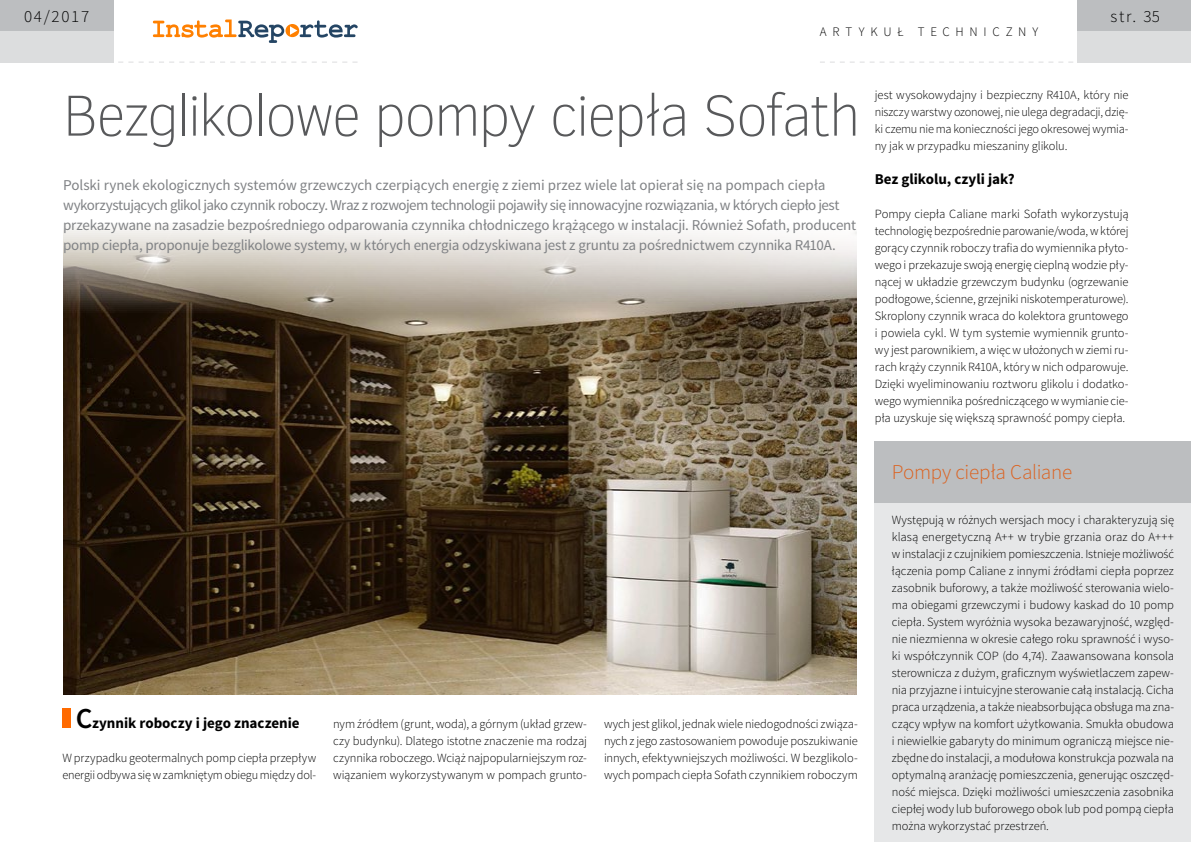
<style>
.page{position:relative;width:1191px;height:842px;background:#fff}
.page>*{position:absolute;margin:0;border:0;box-sizing:border-box;transform-origin:0 0}
.t1{font:100 59px "Clear Sans";letter-spacing:-.045em;color:#58595b}
.t2{font:300 21px "Source Sans Pro";letter-spacing:-.01em;color:#dc611e}
.t3{font:300 17px "Source Sans Pro";letter-spacing:.1em;color:#000}
.t4{font:15px/20px "Source Sans Pro";letter-spacing:-.015em;color:#808285}
.t5{font:700 15px "Source Sans Pro";letter-spacing:-.005em;color:#000}
.t6{font:300 13px "Source Sans Pro";letter-spacing:.44em;color:#000}
.t7{font:300 12.5px/17px "Source Sans Pro";letter-spacing:-.01em;color:#000;text-align:justify}
.s1{font-weight:600;font-size:29px}
</style>
<div class="page">
<div style="left:1077px;top:0;width:114px;height:31px;background:#bcbec0"></div>
<div style="left:1077px;top:31px;width:114px;height:31px;background:#dcddde"></div>
<svg style="left:153px;top:20px;width:204px;height:23px"></svg>
<div style="left:0;top:0;width:113px;height:31px;background:#bcbec0"></div>
<div style="left:0;top:31px;width:113px;height:31px;background:#dcddde"></div>
<svg style="left:108px;top:62px;width:249px;height:1px"></svg>
<svg style="left:820px;top:62px;width:263px;height:1px"></svg>
<img style="left:63px;top:228px;width:793px;height:466px">
<div style="left:62px;top:708px;width:9px;height:20px;background:#ff6a00"></div>
<div style="left:874px;top:441px;width:317px;height:63px;background:#bcbec0"></div>
<div style="left:874px;top:504px;width:317px;height:338px;background:#e6e7e8"></div>
<h3 class="t3" style="left:24px;top:6px;width:67px">04/2017</h3>
<h3 class="t3" style="left:1110px;top:6px;width:51px">str. 35</h3>
<p class="t6" style="left:820px;top:24px;width:220px">artykuł techniczny</p>
<h1 class="t1" style="left:62px;top:77px;width:800px">Bezglikolowe pompy ciepła Sofath</h1>
<p class="t4" style="left:63px;top:175px;width:794px">Polski rynek ekologicznych systemów grzewczych czerpiących energię z ziemi przez wiele lat opierał się na pompach ciepła wykorzystujących glikol jako czynnik roboczy. Wraz z rozwojem technologii pojawiły się innowacyjne rozwiązania, w których ciepło jest przekazywane na zasadzie bezpośredniego odparowania czynnika chłodniczego krążącego w instalacji. Również Sofath, producent pomp ciepła, proponuje bezglikolowe systemy, w których energia odzyskiwana jest z gruntu za pośrednictwem czynnika R410A.</p>
<p class="t5" style="left:76px;top:714px;width:225px"><span class="s1">C</span>zynnik roboczy i jego znaczenie</p>
<p class="t7" style="left:62px;top:750px;width:255px">W przypadku geotermalnych pomp ciepła przepływ energii odbywa się w zamkniętym obiegu między dol-</p>
<p class="t7" style="left:333px;top:716px;width:255px">nym źródłem (grunt, woda), a górnym (układ grzew&shy;czy budynku). Dlatego istotne znaczenie ma rodzaj czynnika roboczego. Wciąż najpopularniejszym roz&shy;wiązaniem wykorzystywanym w pompach grunto-</p>
<p class="t7" style="left:604px;top:716px;width:255px">wych jest glikol, jednak wiele niedogodności związa&shy;nych z jego zastosowaniem powoduje poszukiwanie innych, efektywniejszych możliwości. W bezglikolo&shy;wych pompach ciepła Sofath czynnikiem roboczym</p>
<p class="t7" style="left:874px;top:87px;width:255px">jest wysokowydajny i bezpieczny R410A, który nie niszczy warstwy ozonowej, nie ulega degradacji, dzię&shy;ki czemu nie ma konieczności jego okresowej wymia&shy;ny jak w przypadku mieszaniny glikolu.</p>
<p class="t5" style="left:874px;top:170px;width:141px">Bez glikolu, czyli jak?</p>
<p class="t7" style="left:874px;top:206px;width:255px">Pompy ciepła Caliane marki Sofath wykorzystują technologię bezpośrednie parowanie/woda, w której gorący czynnik roboczy trafia do wymiennika płyto&shy;wego i przekazuje swoją energię cieplną wodzie pły&shy;nącej w układzie grzewczym budynku (ogrzewanie podłogowe, ścienne, grzejniki niskotemperaturowe).<br>Skroplony czynnik wraca do kolektora gruntowego i powiela cykl. W tym systemie wymiennik grunto&shy;wy jest parownikiem, a więc w ułożonych w ziemi ru&shy;rach krąży czynnik R410A, który w nich odparowuje.<br>Dzięki wyeliminowaniu roztworu glikolu i dodatko&shy;wego wymiennika pośredniczącego w wymianie cie&shy;pła uzyskuje się większą sprawność pompy ciepła.</p>
<h2 class="t2" style="left:891px;top:459px;width:182px">Pompy ciepła Caliane</h2>
<p class="t7" style="left:891px;top:512px;width:284px">Występują w różnych wersjach mocy i charakteryzują się klasą energetyczną A++ w trybie grzania oraz do A+++ w instalacji z czujnikiem pomieszczenia. Istnieje możliwość łączenia pomp Caliane z innymi źródłami ciepła poprzez zasobnik buforowy, a także możliwość sterowania wielo&shy;ma obiegami grzewczymi i budowy kaskad do 10 pomp ciepła. System wyróżnia wysoka bezawaryjność, względ&shy;nie niezmienna w okresie całego roku sprawność i wyso&shy;ki współczynnik COP (do 4,74). Zaawansowana konsola sterownicza z dużym, graficznym wyświetlaczem zapew&shy;nia przyjazne i intuicyjne sterowanie całą instalacją. Cicha praca urządzenia, a także nieabsorbująca obsługa ma zna&shy;czący wpływ na komfort użytkowania. Smukła obudowa i niewielkie gabaryty do minimum ograniczą miejsce nie&shy;zbędne do instalacji, a modułowa konstrukcja pozwala na optymalną aranżację pomieszczenia, generując oszczęd&shy;ność miejsca. Dzięki możliwości umieszczenia zasobnika ciepłej wody lub buforowego obok lub pod pompą ciepła można wykorzystać przestrzeń.</p>
</div>
